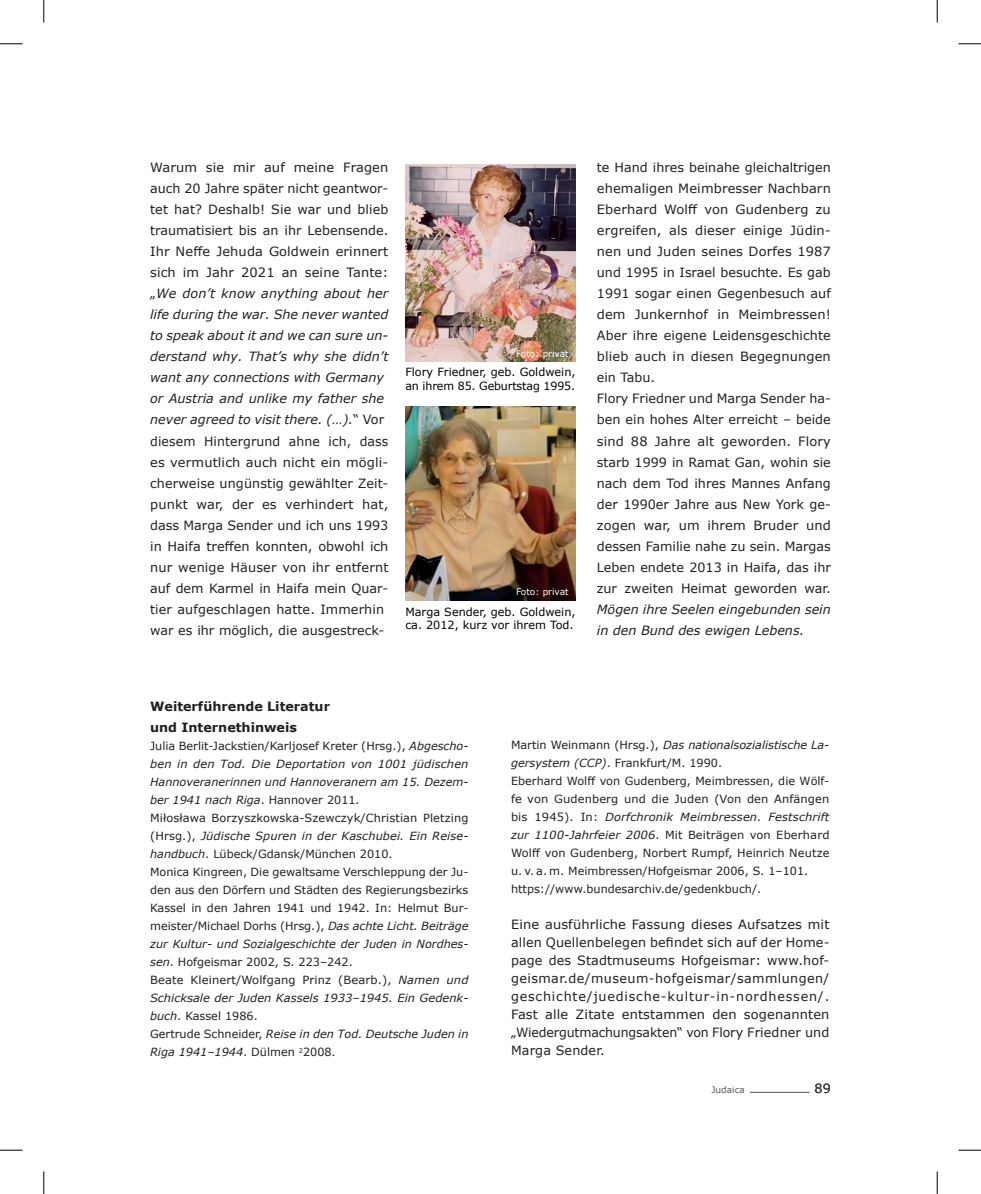
<style>
.page{position:relative;width:981px;height:1194px;background:#fff}
.page>*{position:absolute;margin:0;border:0;box-sizing:border-box;transform-origin:0 0}
.t1{font:12.75px/21px "Verdana";letter-spacing:.01em;color:#231f20}
.t2{font:italic 12.75px/21px "Verdana";color:#231f20}
.t3{font:700 12.75px/21px "Verdana";color:#231f20}
.t4{font:12.75px "Verdana";color:#3e3e3f}
.t5{font:11.25px/18px "Verdana";color:#231f20}
.t6{font:11.25px/13.5px "Verdana";color:#000001}
.t7{font:9px "Verdana";color:#fff}
.t8{font:9px "Verdana";color:#57585a}
.s1{font-style:italic}
</style>
<div class="page">
<hr style="left:750px;top:1091px;width:59px;height:1px;background:#231f20">
<img style="left:405px;top:165px;width:170px;height:197px">
<img style="left:405px;top:406px;width:170px;height:194px">
<svg style="left:0;top:44px;width:22px;height:1px"></svg>
<svg style="left:958px;top:44px;width:22px;height:1px"></svg>
<svg style="left:0;top:1149px;width:22px;height:1px"></svg>
<svg style="left:958px;top:1149px;width:22px;height:1px"></svg>
<svg style="left:44px;top:0;width:1px;height:22px"></svg>
<svg style="left:44px;top:1171px;width:1px;height:22px"></svg>
<svg style="left:936px;top:0;width:1px;height:22px"></svg>
<svg style="left:936px;top:1171px;width:1px;height:22px"></svg>
<p class="t1" style="left:150px;top:157px;width:240px">Warum sie mir auf meine Fragen auch 20 Jahre später nicht geantwor&shy;tet hat? Deshalb! Sie war und blieb traumatisiert bis an ihr Lebensende.<br>Ihr Neffe Jehuda Goldwein erinnert sich im Jahr 2021 an seine Tante: „<span class="s1">We don’t know anything about her life during the war. She never wanted to speak about it and we can sure un&shy;derstand why. That’s why she didn’t want any connections with Germany or Austria and unlike my father she never agreed to visit there. (…).</span>“ Vor diesem Hintergrund ahne ich, dass es vermutlich auch nicht ein mögli&shy;cherweise ungünstig gewählter Zeit&shy;punkt war, der es verhindert hat, dass Marga Sender und ich uns 1993 in Haifa treffen konnten, obwohl ich nur wenige Häuser von ihr entfernt auf dem Karmel in Haifa mein Quar&shy;tier aufgeschlagen hatte. Immerhin war es ihr möglich, die ausgestreck-</p>
<p class="t1" style="left:597px;top:157px;width:235px">te Hand ihres beinahe gleichaltrigen ehemaligen Meimbresser Nachbarn<br>Eberhard Wolff von Gudenberg zu ergreifen, als dieser einige Jüdin&shy;nen und Juden seines Dorfes 1987 und 1995 in Israel besuchte. Es gab<br>1991 sogar einen Gegenbesuch auf dem Junkernhof in Meimbressen!<br>Aber ihre eigene Leidensgeschichte blieb auch in diesen Begegnungen ein Tabu.<br>Flory Friedner und Marga Sender ha&shy;ben ein hohes Alter erreicht – beide sind 88 Jahre alt geworden. Flory starb 1999 in Ramat Gan, wohin sie nach dem Tod ihres Mannes Anfang der 1990er Jahre aus New York ge&shy;zogen war, um ihrem Bruder und dessen Familie nahe zu sein. Margas<br>Leben endete 2013 in Haifa, das ihr zur zweiten Heimat geworden war.</p>
<p class="t7" style="left:516px;top:347px;width:54px">Foto: privat</p>
<p class="t6" style="left:405px;top:365px;width:172px">Flory Friedner, geb. Goldwein, an ihrem 85. Geburtstag 1995.</p>
<p class="t7" style="left:516px;top:585px;width:54px">Foto: privat</p>
<p class="t2" style="left:597px;top:598px;width:235px">Mögen ihre Seelen eingebunden sein in den Bund des ewigen Lebens.</p>
<p class="t6" style="left:405px;top:604px;width:172px">Marga Sender, geb. Goldwein, ca. 2012, kurz vor ihrem Tod.</p>
<p class="t3" style="left:150px;top:695px;width:181px">Weiterführende Literatur und Internethinweis</p>
<p class="t5" style="left:150px;top:736px;width:320px">Julia Berlit-Jackstien/Karljosef Kreter (Hrsg.), <span class="s1">Abgescho&shy;ben in den Tod. Die Deportation von 1001 jüdischen Hannoveranerinnen und Hannoveranern am 15. Dezem&shy;ber 1941 nach Riga</span>. Hannover 2011.<br>Miłosława Borzyszkowska-Szewczyk/Christian Pletzing (Hrsg.), <span class="s1">Jüdische Spuren in der Kaschubei. Ein Reise&shy;handbuch</span>. Lübeck/Gdansk/München 2010.<br>Monica Kingreen, Die gewaltsame Verschleppung der Ju&shy;den aus den Dörfern und Städten des Regierungsbezirks Kassel in den Jahren 1941 und 1942. In: Helmut Bur&shy;meister/Michael Dorhs (Hrsg.), <span class="s1">Das achte Licht. Beiträge zur Kultur- und Sozialgeschichte der Juden in Nordhes&shy;sen</span>. Hofgeismar 2002, S. 223–242.<br>Beate Kleinert/Wolfgang Prinz (Bearb.), <span class="s1">Namen und Schicksale der Juden Kassels 1933–1945. Ein Gedenk&shy;buch</span>. Kassel 1986.<br>Gertrude Schneider, <span class="s1">Reise in den Tod. Deutsche Juden in Riga 1941–1944</span>. Dülmen <sup>2</sup>2008.</p>
<p class="t5" style="left:511px;top:735px;width:320px">Martin Weinmann (Hrsg.), <span class="s1">Das nationalsozialistische La&shy;gersystem (CCP)</span>. Frankfurt/M. 1990.<br>Eberhard Wolff von Gudenberg, Meimbressen, die Wölf&shy;fe von Gudenberg und die Juden (Von den Anfängen bis 1945). In: <span class="s1">Dorfchronik Meimbressen. Festschrift zur 1100-Jahrfeier 2006</span>. Mit Beiträgen von Eberhard Wolff von Gudenberg, Norbert Rumpf, Heinrich Neutze u. v. a. m. Meimbressen/Hofgeismar 2006, S. 1–101. https://www.bundesarchiv.de/gedenkbuch/.</p>
<p class="t1" style="left:511px;top:915px;width:320px;line-height:18px;text-align:justify">Eine ausführliche Fassung dieses Aufsatzes mit allen Quellenbelegen befindet sich auf der Home&shy;page des Stadtmuseums Hofgeismar: www.hof&shy;geismar.de/museum-hofgeismar/sammlungen/ geschichte/juedische-kultur-in-nordhessen/.<br>Fast alle Zitate entstammen den sogenannten „Wiedergutmachungsakten“ von Flory Friedner und Marga Sender.</p>
<p class="t8" style="left:711px;top:1083px;width:35px">Judaica</p>
<p class="t4" style="left:814px;top:1078px;width:18px">89</p>
</div>
